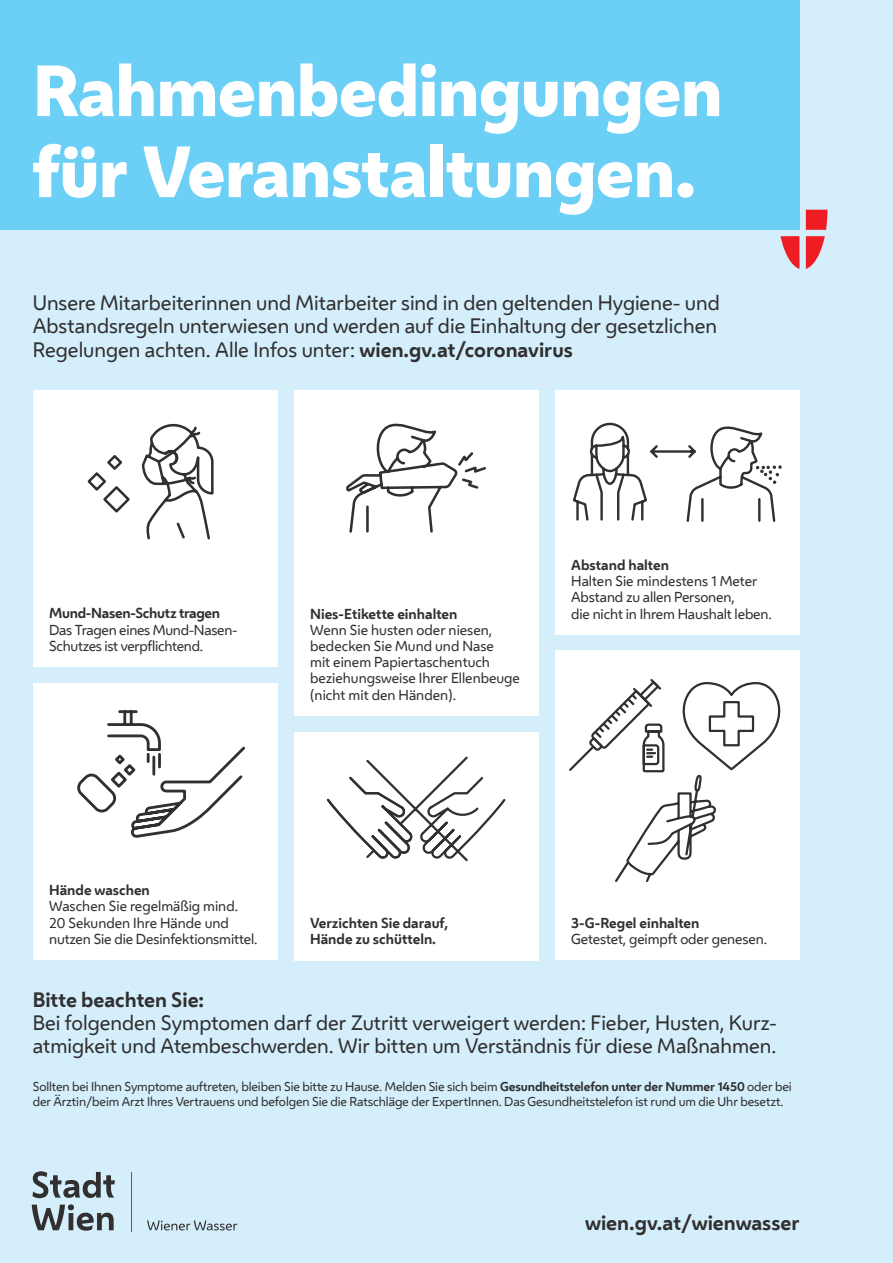
<style>
.page{position:relative;width:893px;height:1263px;background:#d4effb}
.page>*{position:absolute;margin:0;border:0;box-sizing:border-box;transform-origin:0 0}
.t1{font:800 67.5px/81px "Wiener Melange";letter-spacing:-.015em;color:#fff}
.t2{font:19.5px/23.4px "Wiener Melange";color:#312f30}
.t3{font:700 19.5px "Wiener Melange";color:#312f30}
.t4{font:13.5px/16.2px "Wiener Melange";color:#312f30}
.t5{font:700 13.5px/16.2px "Wiener Melange";color:#312f30}
.t6{font:13.5px/16.2px "Wiener Melange";letter-spacing:-.02em;color:#312f30}
.t7{font:700 13.5px "Wiener Melange";letter-spacing:-.02em;color:#312f30}
.t8{font:12px/14.4px "Wiener Melange";letter-spacing:-.01em;color:#312f30}
.s1{font-weight:700}
</style>
<div class="page">
<div style="left:294px;top:391px;width:244px;height:325px;background:#fff"></div>
<div style="left:294px;top:732px;width:244px;height:228px;background:#fff"></div>
<div style="left:555px;top:391px;width:244px;height:244px;background:#fff"></div>
<div style="left:33px;top:391px;width:244px;height:276px;background:#fff"></div>
<div style="left:555px;top:651px;width:244px;height:309px;background:#fff"></div>
<div style="left:33px;top:684px;width:244px;height:276px;background:#fff"></div>
<svg style="left:569px;top:679px;width:212px;height:203px"></svg>
<svg style="left:780px;top:236px;width:19px;height:33px"></svg>
<svg style="left:806px;top:210px;width:21px;height:20px"></svg>
<svg style="left:806px;top:236px;width:19px;height:33px"></svg>
<svg style="left:327px;top:756px;width:179px;height:106px"></svg>
<div style="left:0;top:0;width:799px;height:230px;background:#6bcff6"></div>
<svg style="left:87px;top:423px;width:127px;height:117px"></svg>
<svg style="left:573px;top:422px;width:209px;height:100px"></svg>
<svg style="left:77px;top:710px;width:168px;height:127px"></svg>
<svg style="left:346px;top:423px;width:140px;height:110px"></svg>
<svg style="left:32px;top:1171px;width:83px;height:27px"></svg>
<svg style="left:32px;top:1204px;width:82px;height:27px"></svg>
<hr style="left:131px;top:1172px;width:1px;height:59px;background:#ee1d23">
<svg style="left:147px;top:1220px;width:90px;height:10px"></svg>
<h1 class="t1" style="left:33px;top:51px;width:691px">Rahmenbedingungen für Veranstaltungen.</h1>
<p class="t2" style="left:33px;top:291px;width:689px">Unsere Mitarbeiterinnen und Mitarbeiter sind in den geltenden Hygiene- und<br>Abstandsregeln unterwiesen und werden auf die Einhaltung der gesetzlichen<br>Regelungen achten. Alle Infos unter: <span class="s1">wien.gv.at/coronavirus</span></p>
<p class="t7" style="left:49px;top:604px;width:173px">Mund-Nasen-Schutz tragen</p>
<p class="t6" style="left:49px;top:621px;width:190px">Das Tragen eines Mund-Nasen-<br>Schutzes ist verpflichtend.</p>
<p class="t5" style="left:310px;top:605px;width:149px">Nies-Etikette einhalten</p>
<p class="t4" style="left:310px;top:622px;width:211px">Wenn Sie husten oder niesen, bedecken Sie Mund und Nase<br>mit einem Papiertaschentuch beziehungsweise Ihrer Ellenbeuge (nicht mit den Händen).</p>
<p class="t5" style="left:571px;top:557px;width:99px">Abstand halten</p>
<p class="t4" style="left:571px;top:573px;width:202px">Halten Sie mindestens 1 Meter<br>Abstand zu allen Personen,<br>die nicht in Ihrem Haushalt leben.</p>
<p class="t5" style="left:49px;top:882px;width:102px">Hände waschen</p>
<p class="t4" style="left:49px;top:898px;width:210px">Waschen Sie regelmäßig mind.<br>20 Sekunden Ihre Hände und nutzen Sie die Desinfektionsmittel.</p>
<p class="t5" style="left:310px;top:914px;width:140px">Verzichten Sie darauf,<br>Hände zu schütteln.</p>
<p class="t5" style="left:571px;top:914px;width:130px">3-G-Regel einhalten</p>
<p class="t4" style="left:571px;top:930px;width:197px">Getestet, geimpft oder genesen.</p>
<p class="t3" style="left:33px;top:986px;width:173px">Bitte beachten Sie:</p>
<p class="t2" style="left:33px;top:1011px;width:746px">Bei folgenden Symptomen darf der Zutritt verweigert werden: Fieber, Husten, Kurz&shy;atmigkeit und Atembeschwerden. Wir bitten um Verständnis für diese Maßnahmen.</p>
<p class="t8" style="left:33px;top:1079px;width:761px">Sollten bei Ihnen Symptome auftreten, bleiben Sie bitte zu Hause. Melden Sie sich beim <span class="s1">Gesundheitstelefon unter der Nummer 1450</span> oder bei der Ärztin/beim Arzt Ihres Vertrauens und befolgen Sie die Ratschläge der ExpertInnen. Das Gesundheitstelefon ist rund um die Uhr besetzt.</p>
<p class="t3" style="left:585px;top:1209px;width:216px">wien.gv.at/wienwasser</p>
</div>
